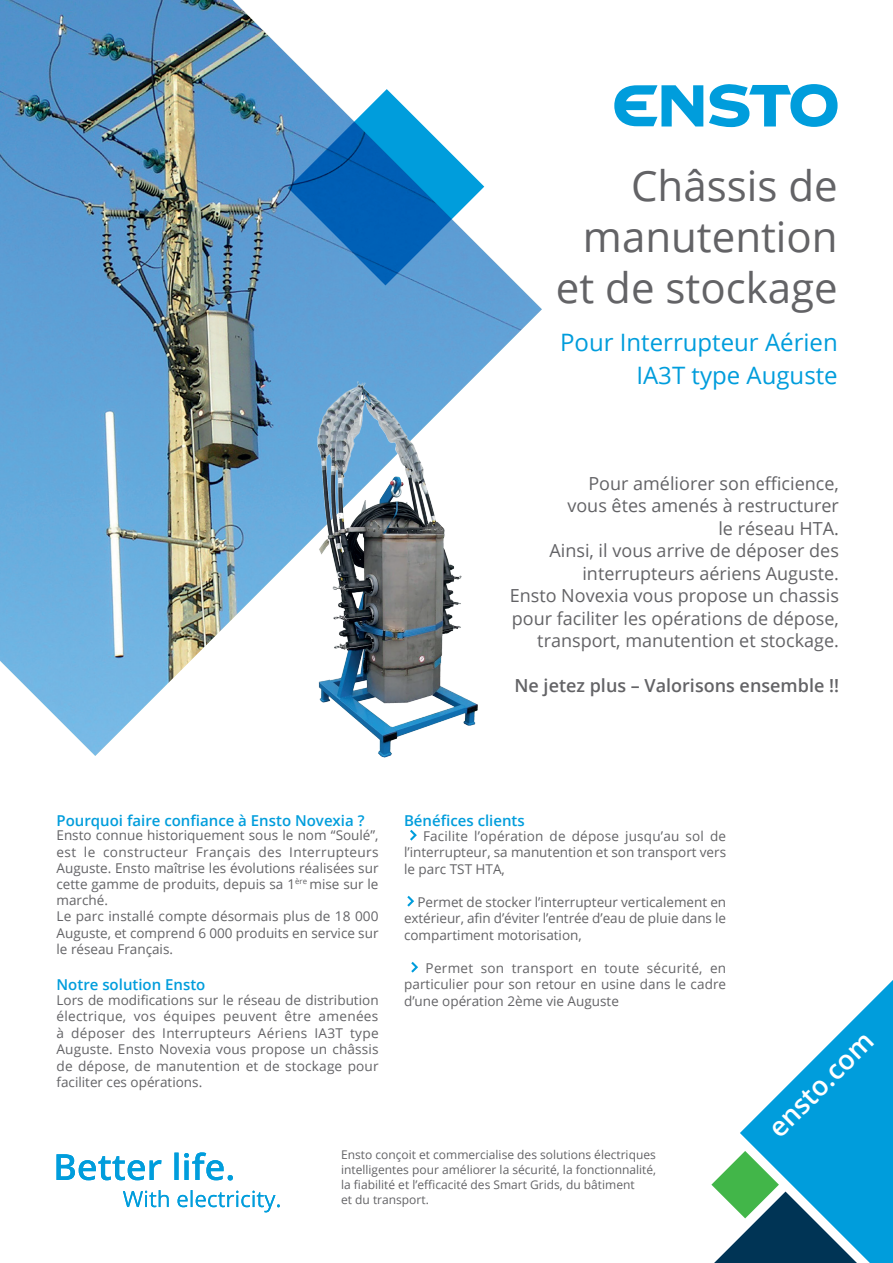
<style>
.page{position:relative;width:893px;height:1263px;background:#fff}
.page>*{position:absolute;margin:0;border:0;box-sizing:border-box;transform-origin:0 0}
.t1{font:42px/51px "Open Sans";color:#636366;text-align:right}
.t2{font:600 27px "Open Sans";color:#fff}
.t3{font:24px/33px "Open Sans";color:#009ddc;text-align:right}
.t4{font:18px/22.5px "Open Sans";color:#636366;text-align:right}
.t5{font:600 18px "Open Sans";color:#636366}
.t6{font:600 15px "Open Sans";color:#009ddc}
.t7{font:13.5px/16.5px "Open Sans";color:#636366;text-align:justify}
.t8{font:12px/15px "Open Sans";color:#636366}
</style>
<div class="page">
<svg style="left:740px;top:980px;width:153px;height:283px;fill:#009ddc"></svg>
<svg style="left:711px;top:1151px;width:150px;height:112px"></svg>
<svg style="left:614px;top:85px;width:89px;height:41px"></svg>
<svg style="left:709px;top:84px;width:129px;height:43px"></svg>
<img style="left:0;top:0;width:542px;height:756px">
<svg style="left:123px;top:1190px;width:157px;height:22px"></svg>
<svg style="left:57px;top:1152px;width:176px;height:28px"></svg>
<svg style="left:288px;top:89px;width:196px;height:196px"></svg>
<svg style="left:410px;top:830px;width:7px;height:10px"></svg>
<svg style="left:407px;top:896px;width:7px;height:10px"></svg>
<svg style="left:411px;top:962px;width:7px;height:10px"></svg>
<img style="left:314px;top:378px;width:167px;height:380px">
<h1 class="t1" style="left:556px;top:159px;width:283px">Châssis de manutention et de stockage</h1>
<h3 class="t3" style="left:560px;top:325px;width:279px">Pour Interrupteur Aérien<br>IA3T type Auguste</h3>
<p class="t4" style="left:510px;top:471px;width:331px">Pour améliorer son efficience,<br>vous êtes amenés à restructurer<br>le réseau HTA.<br>Ainsi, il vous arrive de déposer des interrupteurs aériens Auguste.<br>Ensto Novexia vous propose un chassis pour faciliter les opérations de dépose, transport, manutention et stockage.</p>
<h3 class="t5" style="left:514px;top:673px;width:326px">Ne jetez plus – Valorisons ensemble !!</h3>
<p class="t6" style="left:57px;top:810px;width:309px">Pourquoi faire confiance à Ensto Novexia ?</p>
<p class="t7" style="left:57px;top:827px;width:324px;text-align:left">Ensto connue historiquement sous le nom “Soulé”, est le constructeur Français des Interrupteurs Auguste. Ensto maîtrise les évolutions réalisées sur cette gamme de produits, depuis sa 1<sup>ère</sup> mise sur le marché.<br>Le parc installé compte désormais plus de 18 000<br>Auguste, et comprend 6 000 produits en service sur le réseau Français.</p>
<p class="t6" style="left:57px;top:974px;width:150px">Notre solution Ensto</p>
<p class="t7" style="left:57px;top:991px;width:324px">Lors de modifications sur le réseau de distribution électrique, vos équipes peuvent être amenées à déposer des Interrupteurs Aériens IA3T type Auguste. Ensto Novexia vous propose un châssis de dépose, de manutention et de stockage pour faciliter ces opérations.</p>
<p class="t6" style="left:404px;top:810px;width:122px">Bénéfices clients</p>
<p class="t7" style="left:404px;top:827px;width:324px;text-indent:19px">Facilite l’opération de dépose jusqu’au sol de l’interrupteur, sa manutention et son transport vers le parc TST HTA,</p>
<p class="t7" style="left:404px;top:893px;width:324px;text-indent:13px">Permet de stocker l’interrupteur verticalement en extérieur, afin d’éviter l’entrée d’eau de pluie dans le compartiment motorisation,</p>
<p class="t7" style="left:404px;top:959px;width:324px;text-indent:22px">Permet son transport en toute sécurité, en particulier pour son retour en usine dans le cadre d’une opération 2ème vie Auguste</p>
<h2 class="t2" style="left:760px;top:1119px;width:138px;rotate:-45deg">ensto.com</h2>
<p class="t8" style="left:341px;top:1147px;width:316px">Ensto conçoit et commercialise des solutions électriques intelligentes pour améliorer la sécurité, la fonctionnalité, la fiabilité et l’efficacité des Smart Grids, du bâtiment<br>et du transport.</p>
</div>
